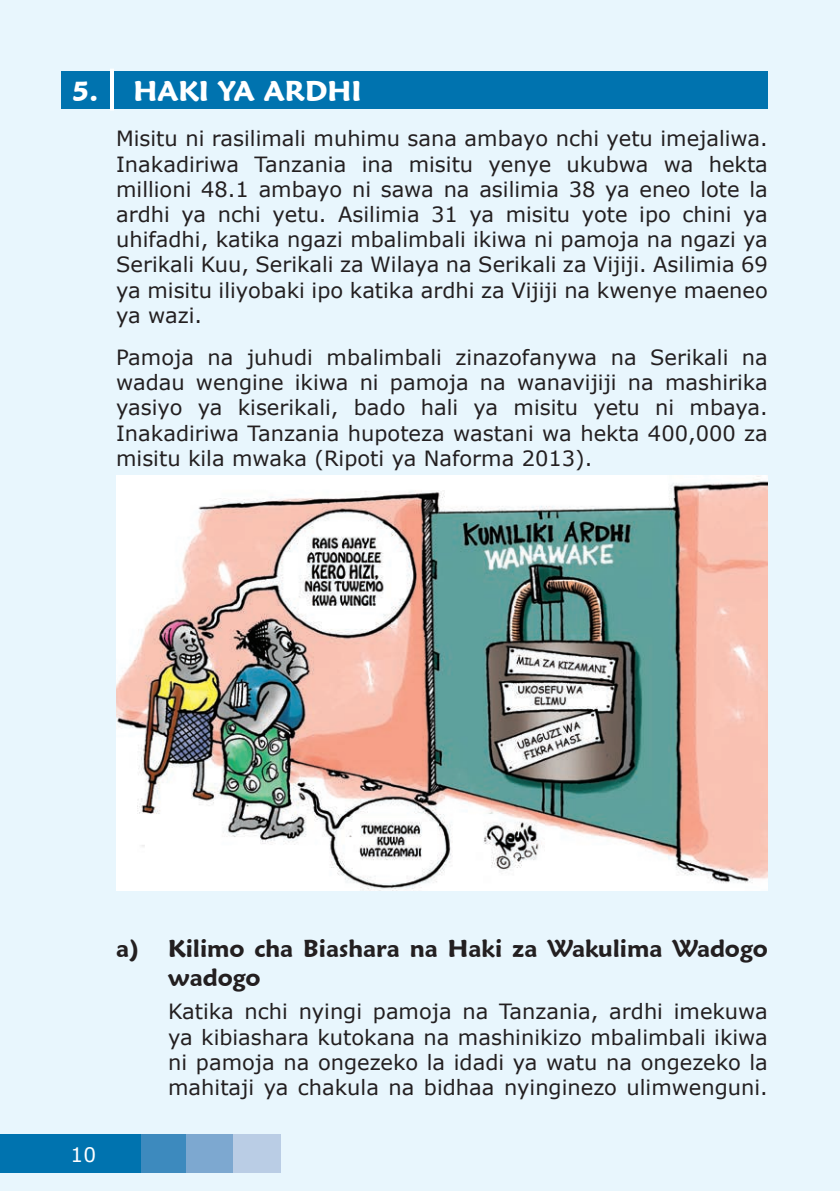
<style>
.page{position:relative;width:840px;height:1191px;background:#fff}
.page>*{position:absolute;margin:0;border:0;box-sizing:border-box;transform-origin:0 0}
.t1{font:600 28px "Maiandra GD";color:#fff}
.t2{font:600 24px/28.8px "Maiandra GD";color:#231f20}
.t3{font:21px/25.2px "Verdana";color:#231f20;text-align:justify}
.t4{font:20px "Verdana";color:#fff}
</style>
<div class="page">
<div style="left:0;top:0;width:839px;height:1191px;background:#e8f6fd"></div>
<div style="left:0;top:1134px;width:142px;height:39px;background:#0073af"></div>
<div style="left:141px;top:1134px;width:46px;height:39px;background:#3d8abe"></div>
<div style="left:187px;top:1134px;width:47px;height:39px;background:#7da8d0"></div>
<div style="left:233px;top:1134px;width:47px;height:39px;background:#bacde5"></div>
<img style="left:116px;top:475px;width:651px;height:415px">
<div style="left:62px;top:71px;width:705px;height:38px;background:#0073af"></div>
<hr style="left:110px;top:69px;width:4px;height:42px;background:#fff">
<h1 class="t1" style="left:72px;top:74px;width:291px">5. HAKI YA ARDHI</h1>
<p class="t3" style="left:116px;top:126px;width:653px">Misitu ni rasilimali muhimu sana ambayo nchi yetu imejaliwa.<br>Inakadiriwa Tanzania ina misitu yenye ukubwa wa hekta millioni 48.1 ambayo ni sawa na asilimia 38 ya eneo lote la ardhi ya nchi yetu. Asilimia 31 ya misitu yote ipo chini ya uhifadhi, katika ngazi mbalimbali ikiwa ni pamoja na ngazi ya Serikali Kuu, Serikali za Wilaya na Serikali za Vijiji. Asilimia 69 ya misitu iliyobaki ipo katika ardhi za Vijiji na kwenye maeneo ya wazi.</p>
<p class="t3" style="left:116px;top:344px;width:653px">Pamoja na juhudi mbalimbali zinazofanywa na Serikali na wadau wengine ikiwa ni pamoja na wanavijiji na mashirika yasiyo ya kiserikali, bado hali ya misitu yetu ni mbaya.<br>Inakadiriwa Tanzania hupoteza wastani wa hekta 400,000 za misitu kila mwaka (Ripoti ya Naforma 2013).</p>
<p class="t4" style="left:71px;top:1140px;width:27px">10</p>
<p class="t2" style="left:168px;top:933px;width:601px;text-indent:-52px">a) Kilimo cha Biashara na Haki za Wakulima Wadogo wadogo</p>
<p class="t3" style="left:168px;top:999px;width:601px">Katika nchi nyingi pamoja na Tanzania, ardhi imekuwa ya kibiashara kutokana na mashinikizo mbalimbali ikiwa ni pamoja na ongezeko la idadi ya watu na ongezeko la mahitaji ya chakula na bidhaa nyinginezo ulimwenguni.</p>
</div>
